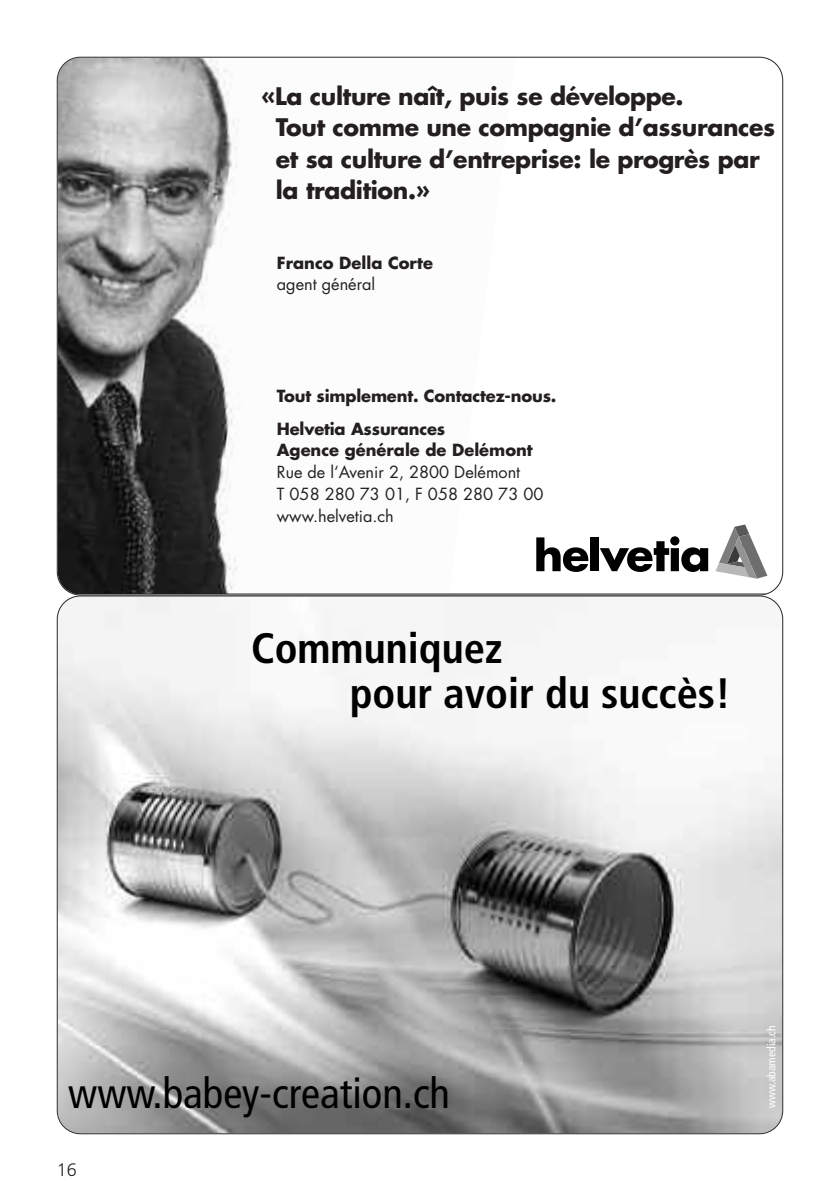
<style>
.page{position:relative;width:840px;height:1191px;background:#fff}
.page>*{position:absolute;margin:0;border:0;box-sizing:border-box;transform-origin:0 0}
.t1{font:42.4px/45px "Frutiger Bold Cn+SCCFYK";color:#000}
.t2{font:42.4px "Frutiger Cn+DXNLOR";color:#000}
.t3{font:23.6px/31.4px "Futura Bold+KDNQLH";letter-spacing:-.015em;color:#231f20}
.t4{font:300 18px "Frutiger";color:#272627}
.t5{font:16.2px/32.6px "Futura Bold+KDNQLH";letter-spacing:-.01em;color:#231f20}
.t6{font:16.2px/21.8px "Futura Book+FEJDZK";color:#231f20}
.t7{font:11.6px "Frutiger Cn+DXNLOR";color:#fff}
</style>
<div class="page">
<svg style="left:58px;top:58px;width:723px;height:536px"></svg>
<svg style="left:536px;top:537px;width:52px;height:35px"></svg>
<div style="left:590px;top:537px;width:8px;height:34px;background:#000"></div>
<svg style="left:599px;top:536px;width:108px;height:36px"></svg>
<svg style="left:715px;top:524px;width:52px;height:54px"></svg>
<img style="left:58px;top:597px;width:723px;height:536px">
<p class="t3" style="left:276px;top:82px;width:500px;text-indent:-14px">«La culture naît, puis se développe.<br>Tout comme une compagnie d’assurances et sa culture d’entreprise: le progrès par la tradition.»</p>
<p class="t5" style="left:277px;top:248px;width:158px">Franco Della Corte</p>
<p class="t6" style="left:277px;top:275px;width:100px">agent général</p>
<p class="t5" style="left:277px;top:381px;width:281px">Tout simplement. Contactez-nous.<br>Helvetia Assurances</p>
<p class="t5" style="left:277px;top:435px;width:257px">Agence générale de Delémont</p>
<p class="t6" style="left:277px;top:462px;width:268px">Rue de l‘Avenir 2, 2800 Delémont<br>T 058 280 73 01, F 058 280 73 00 www.helvetia.ch</p>
<h1 class="t1" style="left:349px;top:629px;width:382px;text-indent:-99px">Communiquez<br>pour avoir du succès!</h1>
<h1 class="t2" style="left:68px;top:1076px;width:383px">www.babey-creation.ch</h1>
<p class="t4" style="left:57px;top:1162px;width:21px">16</p>
<p class="t7" style="left:766px;top:1108px;width:84px;rotate:-90deg">www.abamedia.ch</p>
</div>
